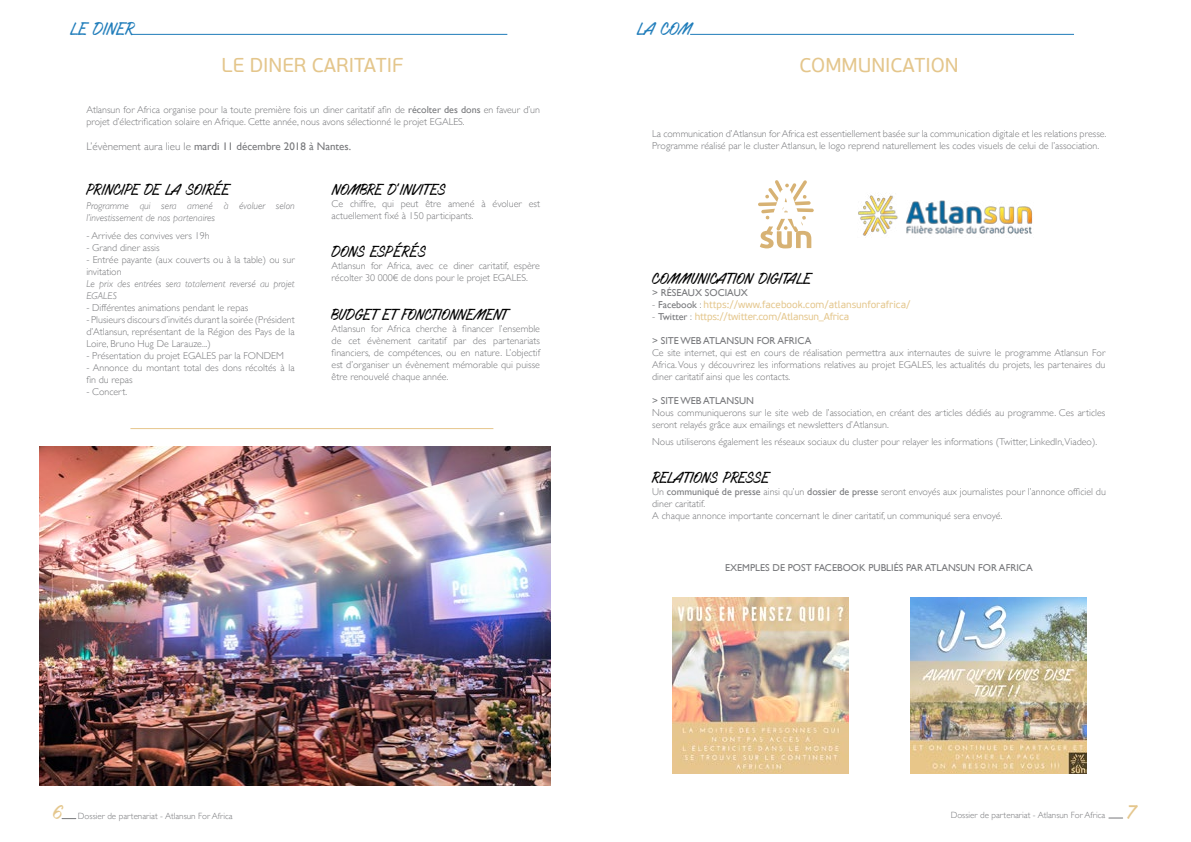
<style>
.page{position:relative;width:1191px;height:842px;background:#fff}
.page>*{position:absolute;margin:0;border:0;box-sizing:border-box;transform-origin:0 0}
.t1{font:20px "PF Beau Sans Pro";color:#e4c68c}
.t2{font:17px "Mark My Words";color:#e4c68c}
.t3{font:16px "Mark My Words";letter-spacing:-.05em;color:#1e7cba}
.t4{font:14px "Mark My Words";letter-spacing:-.05em;color:#000}
.t5{font:11px "Gill Sans";color:#77787b}
.t6{font:300 10px/12px "Gill Sans";color:#77787b}
.t7{font:italic 300 10px/12px "Gill Sans";color:#77787b}
.t8{font:10px "Gill Sans";color:#77787b}
.t9{font:10px "PF Beau Sans Pro";color:#e4c68c}
.t10{font:10px "PF Beau Sans Pro";letter-spacing:-.02em;color:#e4c68c}
.t11{font:300 9px "Gill Sans";color:#77787b}
.s1{font-weight:400}
.s2{font-weight:300}
.s3{font-family:"Gill Sans";font-weight:300;color:#77787b}
.s4{font-family:"Gill Sans";color:#77787b}
.s5{font-family:"Mark My Words";font-weight:400;font-size:17px;color:#e4c68c}
</style>
<div class="page">
<svg style="left:62px;top:818px;width:14px;height:1px"></svg>
<svg style="left:1108px;top:818px;width:14px;height:1px"></svg>
<hr style="left:131px;top:34px;width:376px;height:1px;background:#1e7cba">
<hr style="left:130px;top:428px;width:363px;height:1px;background:#e6c68c">
<svg style="left:758px;top:180px;width:56px;height:68px"></svg>
<img style="left:858px;top:195px;width:175px;height:41px">
<img style="left:672px;top:597px;width:176px;height:176px">
<img style="left:910px;top:597px;width:176px;height:176px">
<hr style="left:690px;top:34px;width:384px;height:1px;background:#1e7cba">
<img style="left:40px;top:446px;width:510px;height:339px">
<h3 class="t3" style="left:70px;top:21px;width:66px">LE DINER</h3>
<h1 class="t1" style="left:222px;top:53px;width:183px">LE DINER CARITATIF</h1>
<p class="t6" style="left:86px;top:103px;width:455px">Atlansun for Africa organise pour la toute première fois un diner caritatif afin de <span class="s1">récolter des dons</span> en faveur d’un projet d’électrification solaire en Afrique. Cette année, nous avons sélectionné le projet EGALES.</p>
<p class="t5" style="left:86px;top:140px;width:266px"><span class="s2">L’évènement aura lieu le</span> mardi 11 décembre 2018 à Nantes.</p>
<h3 class="t4" style="left:86px;top:182px;width:145px">PRINCIPE DE LA SOIRÉE</h3>
<p class="t7" style="left:86px;top:200px;width:210px">Programme qui sera amené à évoluer selon l’investissement de nos partenaires</p>
<p class="t6" style="left:86px;top:229px;width:125px">- Arrivée des convives vers 19h</p>
<p class="t6" style="left:86px;top:241px;width:75px">- Grand diner assis</p>
<p class="t6" style="left:86px;top:253px;width:210px">- Entrée payante (aux couverts ou à la table) ou sur invitation</p>
<p class="t7" style="left:86px;top:278px;width:210px">Le prix des entrées sera totalement reversé au projet<br>EGALES</p>
<p class="t6" style="left:86px;top:301px;width:163px">- Différentes animations pendant le repas</p>
<p class="t6" style="left:86px;top:313px;width:210px;text-align:justify">- Plusieurs discours d’invités durant la soirée (Président d’Atlansun, représentant de la Région des Pays de la Loire, Bruno Hug De Larauze...)</p>
<p class="t6" style="left:86px;top:349px;width:199px">- Présentation du projet EGALES par la FONDEM</p>
<p class="t6" style="left:86px;top:361px;width:210px">- Annonce du montant total des dons récoltés à la fin du repas</p>
<p class="t6" style="left:86px;top:385px;width:42px">- Concert.</p>
<h3 class="t4" style="left:332px;top:182px;width:116px">NOMBRE D’INVITES</h3>
<p class="t6" style="left:332px;top:197px;width:210px">Ce chiffre, qui peut être amené à évoluer est actuellement fixé à 150 participants.</p>
<h3 class="t4" style="left:332px;top:244px;width:97px">DONS ESPÉRÉS</h3>
<p class="t6" style="left:332px;top:260px;width:210px">Atlansun for Africa, avec ce diner caritatif, espère récolter 30 000€ de dons pour le projet EGALES.</p>
<h3 class="t4" style="left:332px;top:307px;width:177px">BUDGET ET FONCTIONNEMENT</h3>
<p class="t6" style="left:332px;top:322px;width:210px;text-align:justify">Atlansun for Africa cherche à financer l’ensemble de cet évènement caritatif par des partenariats financiers, de compétences, ou en nature. L’objectif est d’organiser un évènement mémorable qui puisse être renouvelé chaque année.</p>
<h3 class="t3" style="left:637px;top:21px;width:57px">LA COM</h3>
<h1 class="t1" style="left:799px;top:53px;width:161px">COMMUNICATION</h1>
<p class="t6" style="left:652px;top:128px;width:456px">La communication d’Atlansun for Africa est essentiellement basée sur la communication digitale et les relations presse.<br>Programme réalisé par le cluster Atlansun, le logo reprend naturellement les codes visuels de celui de l’association.</p>
<h3 class="t4" style="left:652px;top:271px;width:161px">COMMUNICATION DIGITALE</h3>
<p class="t8" style="left:652px;top:286px;width:97px">&gt; RÉSEAUX SOCIAUX</p>
<p class="t9" style="left:652px;top:299px;width:260px"><span class="s3">-</span> <span class="s4">Facebook</span> <span class="s3">:</span> https://www.facebook.com/atlansunforafrica/</p>
<p class="t10" style="left:652px;top:311px;width:198px"><span class="s3">-</span> <span class="s4">Twitter</span> <span class="s3">:</span> https://twitter.com/Atlansun_Africa</p>
<p class="t8" style="left:652px;top:334px;width:161px">&gt; SITE WEB ATLANSUN FOR AFRICA</p>
<p class="t6" style="left:652px;top:346px;width:455px;text-align:justify">Ce site internet, qui est en cours de réalisation permettra aux internautes de suivre le programme Atlansun For Africa. Vous y découvrirez les informations relatives au projet EGALES, les actualités du projets, les partenaires du diner caritatif ainsi que les contacts.</p>
<p class="t8" style="left:652px;top:394px;width:103px">&gt; SITE WEB ATLANSUN</p>
<p class="t6" style="left:652px;top:406px;width:455px">Nous communiquerons sur le site web de l’association, en créant des articles dédiés au programme. Ces articles seront relayés grâce aux emailings et newsletters d’Atlansun.</p>
<p class="t6" style="left:652px;top:435px;width:446px">Nous utiliserons également les réseaux sociaux du cluster pour relayer les informations (Twitter, LinkedIn,Viadeo).</p>
<h3 class="t4" style="left:652px;top:470px;width:119px">RELATIONS PRESSE</h3>
<p class="t6" style="left:652px;top:485px;width:455px">Un <span class="s1">communiqué de presse</span> ainsi qu’un <span class="s1">dossier de presse</span> seront envoyés aux journalistes pour l’annonce officiel du diner caritatif.<br>A chaque annonce importante concernant le diner caritatif, un communiqué sera envoyé.</p>
<p class="t8" style="left:725px;top:561px;width:309px">EXEMPLES DE POST FACEBOOK PUBLIÉS PAR ATLANSUN FOR AFRICA</p>
<p class="t11" style="left:53px;top:809px;width:181px"><span class="s5">6</span> Dossier de partenariat - Atlansun For Africa</p>
<p class="t11" style="left:950px;top:808px;width:156px">Dossier de partenariat - Atlansun For Africa</p>
<h2 class="t2" style="left:1128px;top:803px;width:9px">7</h2>
</div>
